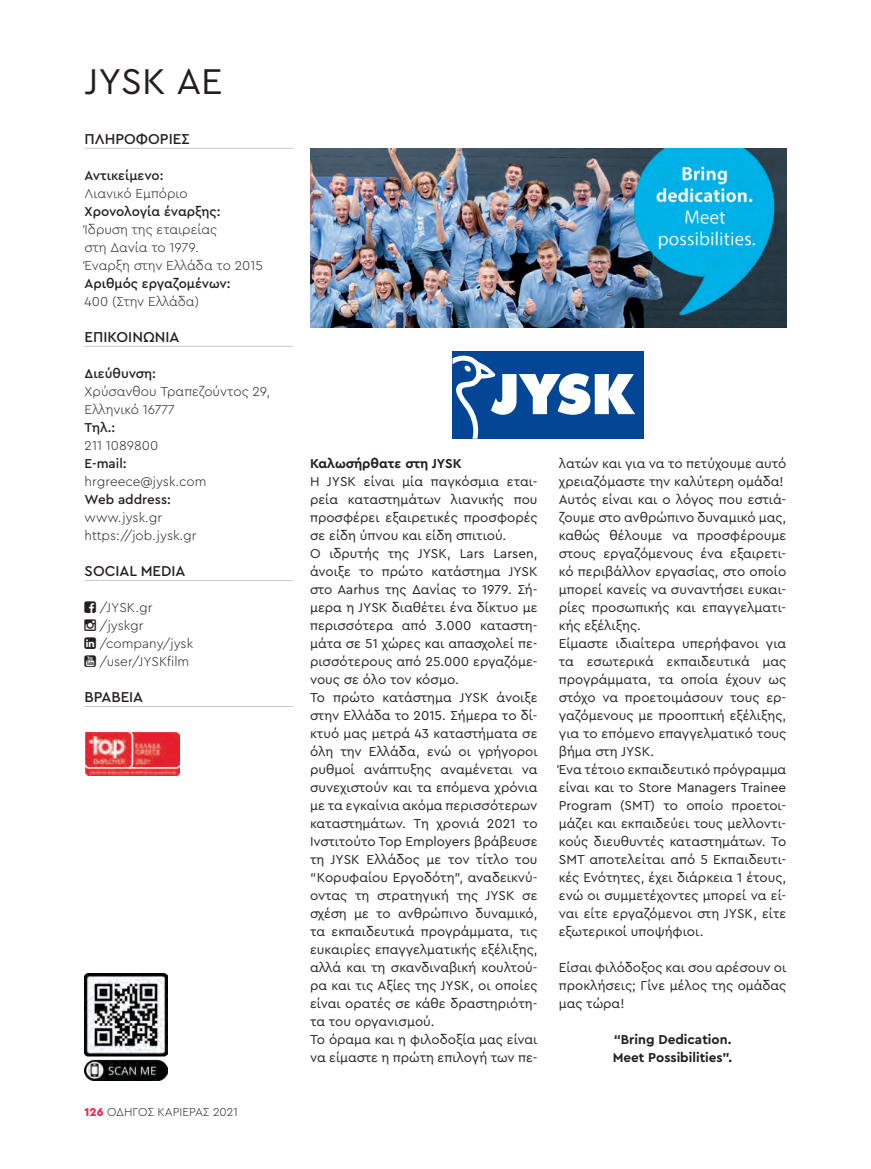
<style>
.page{position:relative;width:871px;height:1169px;background:#fff}
.page>*{position:absolute;margin:0;border:0;box-sizing:border-box;transform-origin:0 0}
.t1{font:37.5px "Cera Pro";color:#231f20}
.t2{font:500 15px "Cera Pro";color:#231f20}
.t3{font:13.5px/18px "Cera Pro";color:#231f20}
.t4{font:300 13.5px/18px "Cera Pro";color:#231f20}
.t5{font:500 13.5px "Cera Pro";color:#231f20}
.t6{font:700 13.5px/18px "Cera Pro";color:#231f20}
.t7{font:300 12px "Cera Pro";color:#231f20}
.s1{font-weight:900;color:#ee2f59}
</style>
<div class="page">
<div style="left:452px;top:351px;width:192px;height:88px;background:#034695"></div>
<svg style="left:452px;top:356px;width:183px;height:83px"></svg>
<img style="left:310px;top:148px;width:476px;height:179px">
<hr style="left:85px;top:148px;width:208px;height:1px;background:#c7c9cb">
<hr style="left:85px;top:346px;width:208px;height:1px;background:#c7c9cb">
<hr style="left:85px;top:580px;width:208px;height:1px;background:#c7c9cb">
<hr style="left:85px;top:706px;width:208px;height:1px;background:#c7c9cb">
<img style="left:85px;top:732px;width:95px;height:43px">
<img style="left:85px;top:973px;width:82px;height:107px">
<h1 class="t1" style="left:85px;top:56px;width:139px">JYSK ΑΕ</h1>
<p class="t2" style="left:85px;top:129px;width:107px">ΠΛΗΡΟΦΟΡΙΕΣ</p>
<p class="t5" style="left:85px;top:166px;width:80px">Αντικείμενο:</p>
<p class="t4" style="left:85px;top:184px;width:105px">Λιανικό Εμπόριο</p>
<p class="t5" style="left:85px;top:202px;width:137px">Χρονολογία έναρξης:</p>
<p class="t4" style="left:85px;top:220px;width:180px">Ίδρυση της εταιρείας<br>στη Δανία το 1979.<br>Έναρξη στην Ελλάδα το 2015</p>
<p class="t5" style="left:85px;top:274px;width:148px">Αριθμός εργαζομένων:</p>
<p class="t4" style="left:85px;top:291px;width:116px">400 (Στην Ελλάδα)</p>
<p class="t2" style="left:85px;top:327px;width:96px">ΕΠΙΚΟΙΝΩΝΙΑ</p>
<p class="t5" style="left:85px;top:364px;width:73px">Διεύθυνση:</p>
<p class="t4" style="left:85px;top:382px;width:187px">Χρύσανθου Τραπεζούντος 29,<br>Ελληνικό 16777</p>
<p class="t5" style="left:85px;top:418px;width:32px">Τηλ.:</p>
<p class="t4" style="left:85px;top:436px;width:75px">211 1089800</p>
<p class="t5" style="left:85px;top:454px;width:43px">E-mail:</p>
<p class="t4" style="left:85px;top:471px;width:123px">hrgreece@jysk.com</p>
<p class="t5" style="left:85px;top:490px;width:88px">Web address:</p>
<p class="t4" style="left:85px;top:507px;width:113px">www.jysk.gr https://job.jysk.gr</p>
<p class="t2" style="left:85px;top:561px;width:102px">SOCIAL MEDIA</p>
<p class="t4" style="left:100px;top:598px;width:95px">/JYSK.gr /jyskgr /company/jysk /user/JYSKfilm</p>
<p class="t2" style="left:85px;top:687px;width:60px">ΒΡΑΒΕΊΑ</p>
<p class="t7" style="left:85px;top:1104px;width:155px"><span class="s1">126</span> ΟΔΗΓΟΣ ΚΑΡΙΕΡΑΣ 2021</p>
<p class="t6" style="left:310px;top:454px;width:153px">Καλωσήρθατε στη JYSK</p>
<p class="t3" style="left:310px;top:471px;width:229px">H JYSK είναι μία παγκόσμια εται&shy;ρεία καταστημάτων λιανικής που προσφέρει εξαιρετικές προσφορές σε είδη ύπνου και είδη σπιτιού.<br>Ο ιδρυτής της JYSK, Lars Larsen, άνοιξε το πρώτο κατάστημα JYSK στο Aarhus της Δανίας το 1979. Σή&shy;μερα η JYSK διαθέτει ένα δίκτυο με περισσότερα από 3.000 καταστη&shy;μάτα σε 51 χώρες και απασχολεί πε&shy;ρισσότερους από 25.000 εργαζόμε&shy;νους σε όλο τον κόσμο.<br>Το πρώτο κατάστημα JYSK άνοιξε στην Ελλάδα το 2015. Σήμερα το δί&shy;κτυό μας μετρά 43 καταστήματα σε όλη την Ελλάδα, ενώ οι γρήγοροι ρυθμοί ανάπτυξης αναμένεται να συνεχιστούν και τα επόμενα χρόνια με τα εγκαίνια ακόμα περισσότερων καταστημάτων. Τη χρονιά 2021 το<br>Ινστιτούτο Top Employers βράβευσε τη JYSK Ελλάδος με τον τίτλο του “Κορυφαίου Εργοδότη”, αναδεικνύ&shy;οντας τη στρατηγική της JYSK σε σχέση με το ανθρώπινο δυναμικό, τα εκπαιδευτικά προγράμματα, τις ευκαιρίες επαγγελματικής εξέλιξης, αλλά και τη σκανδιναβική κουλτού&shy;ρα και τις Αξίες της JYSK, οι οποίες είναι ορατές σε κάθε δραστηριότη&shy;τα του οργανισμού.<br>Το όραμα και η φιλοδοξία μας είναι να είμαστε η πρώτη επιλογή των πε-</p>
<p class="t3" style="left:559px;top:453px;width:229px">λατών και για να το πετύχουμε αυτό χρειαζόμαστε την καλύτερη ομάδα!<br>Αυτός είναι και ο λόγος που εστιά&shy;ζουμε στο ανθρώπινο δυναμικό μας, καθώς θέλουμε να προσφέρουμε στους εργαζόμενους ένα εξαιρετι&shy;κό περιβάλλον εργασίας, στο οποίο μπορεί κανείς να συναντήσει ευκαι&shy;ρίες προσωπικής και επαγγελματι&shy;κής εξέλιξης.<br>Είμαστε ιδιαίτερα υπερήφανοι για τα εσωτερικά εκπαιδευτικά μας προγράμματα, τα οποία έχουν ως στόχο να προετοιμάσουν τους ερ&shy;γαζόμενους με προοπτική εξέλιξης, για το επόμενο επαγγελματικό τους βήμα στη JYSK.<br>Ένα τέτοιο εκπαιδευτικό πρόγραμμα είναι και το Store Managers Trainee<br>Program (SMT) το οποίο προετοι&shy;μάζει και εκπαιδεύει τους μελλοντι&shy;κούς διευθυντές καταστημάτων. Το<br>SMT αποτελείται από 5 Εκπαιδευτι&shy;κές Ενότητες, έχει διάρκεια 1 έτους, ενώ οι συμμετέχοντες μπορεί να εί&shy;ναι είτε εργαζόμενοι στη JYSK, είτε εξωτερικοί υποψήφιοι.</p>
<p class="t3" style="left:559px;top:957px;width:229px;text-align:justify">Είσαι φιλόδοξος και σου αρέσουν οι προκλήσεις; Γίνε μέλος της ομάδας μας τώρα!</p>
<p class="t6" style="left:613px;top:1029px;width:121px">“Bring Dedication.<br>Meet Possibilities”.</p>
</div>
